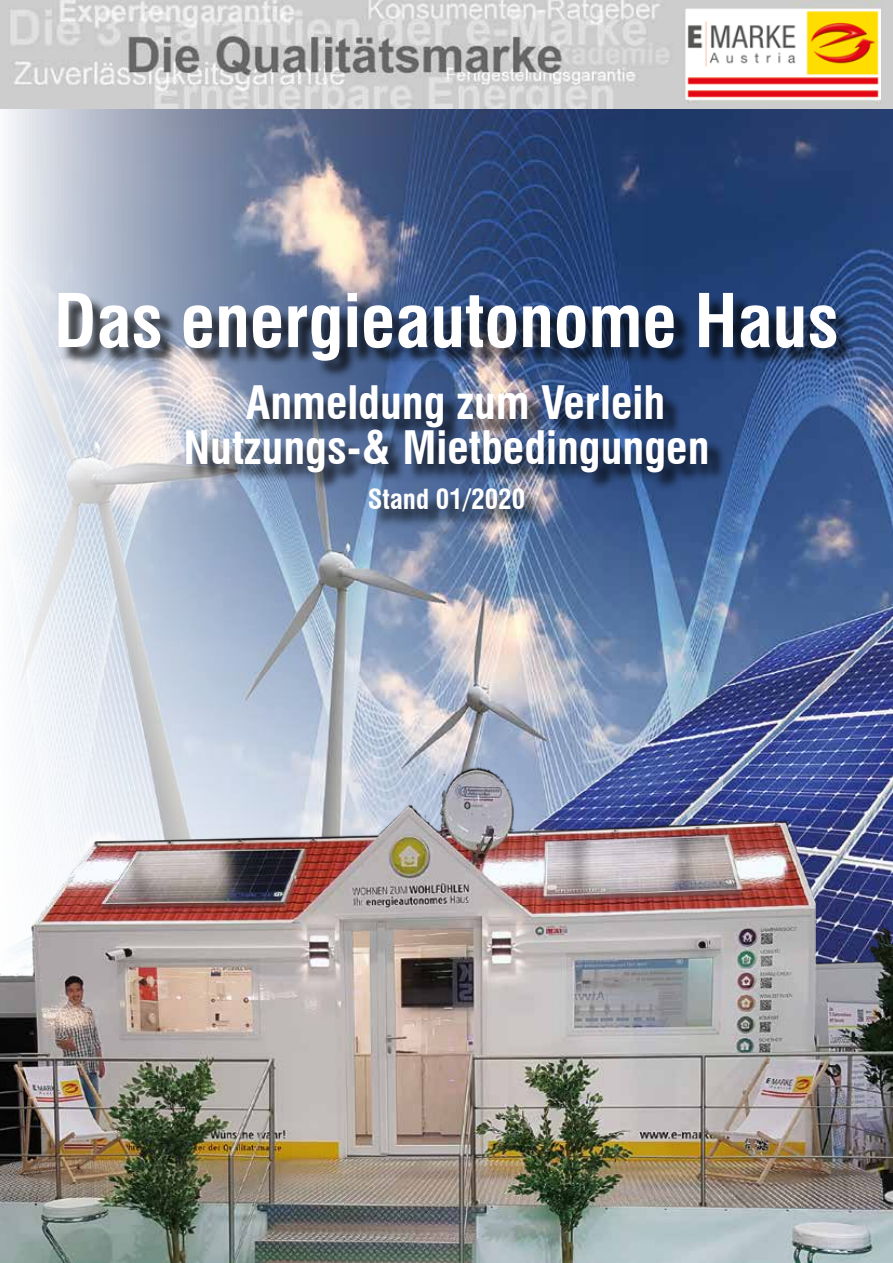
<style>
.page{position:relative;width:893px;height:1263px;background:#fff}
.page>*{position:absolute;margin:0;border:0;box-sizing:border-box;transform-origin:0 0}
.t1{font:700 condensed 72px "Swiss 721 BT";color:#fff}
.t2{font:700 condensed 45px/45px "Swiss 721 BT";color:#fff;text-align:center}
.t3{font:700 condensed 27px "Swiss 721 BT";color:#fff}
</style>
<div class="page">
<img style="left:0;top:108px;width:893px;height:650px">
<img style="left:0;top:0;width:893px;height:108px">
<div style="left:61px;top:296px;width:793px;height:233px;background:#000;opacity:.75"></div>
<img style="left:686px;top:8px;width:195px;height:92px">
<img style="left:0;top:758px;width:893px;height:505px">
<h1 class="t1" style="left:54px;top:278px;width:786px">Das energieautonome Haus</h1>
<p class="t2" style="left:183px;top:380px;width:528px">Anmeldung zum Verleih<br>Nutzungs-&amp; Mietbedingungen</p>
<p class="t3" style="left:368px;top:483px;width:159px">Stand 01/2020</p>
</div>
